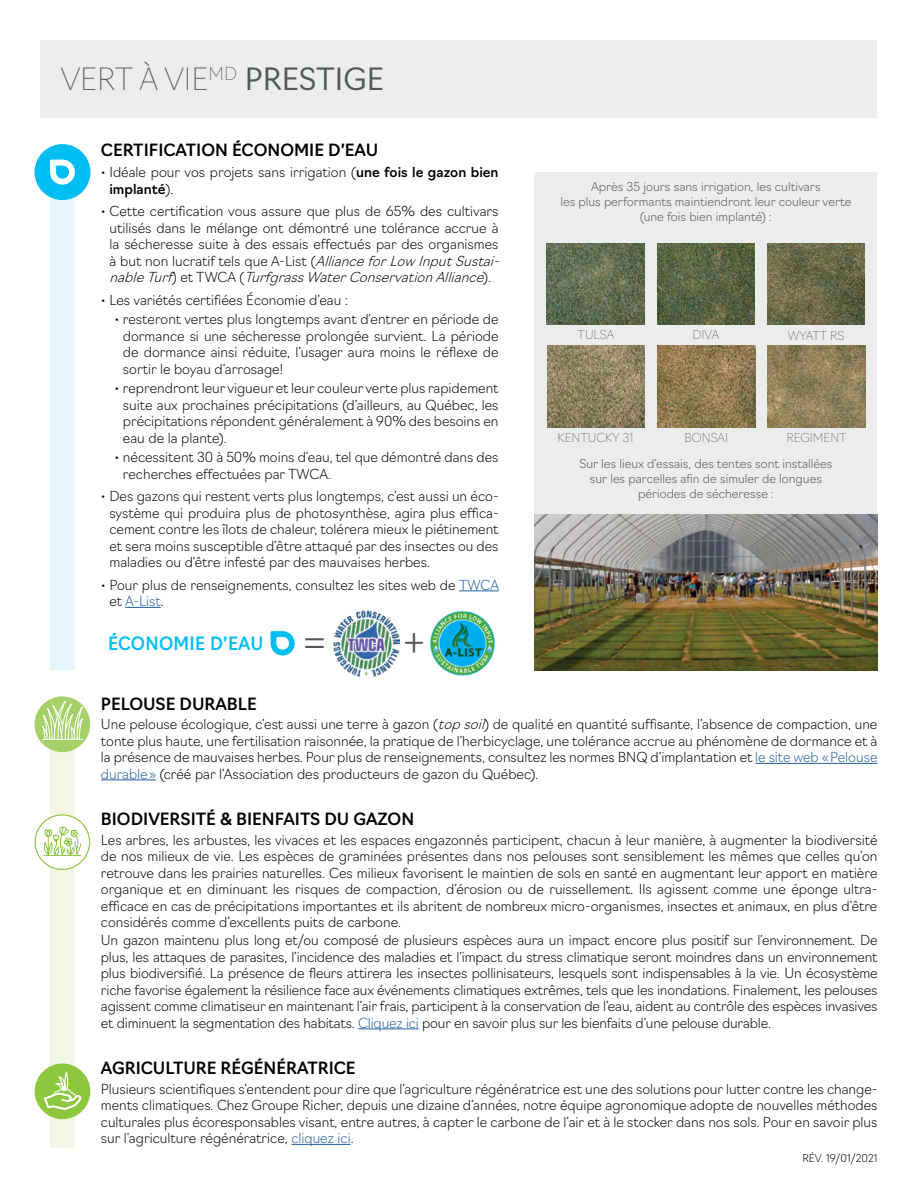
<style>
.page{position:relative;width:918px;height:1188px;background:#fff}
.page>*{position:absolute;margin:0;border:0;box-sizing:border-box;transform-origin:0 0}
.t1{font:200 43.65px "Navigo";color:#53575a}
.t2{font:100 30px "Navigo";color:#53575a}
.t3{font:500 18px "Navigo";letter-spacing:.015em;color:#00bdf2;scale:.95 1}
.t4{font:500 16.5px "Navigo";color:#000}
.t5{font:200 13.5px/16.5px "Navigo";color:#000;text-align:justify}
.t6{font:200 12px/15px "Navigo";color:#53575a;text-align:center}
.t7{font:100 12px "Navigo";color:#52575a}
.t8{font:200 10.5px "Navigo";color:#000}
.s1{font-weight:300}
.s2{font-weight:500}
.s3{font-style:italic}
.s4{color:#215e9e}
</style>
<div class="page">
<div style="left:40px;top:40px;width:838px;height:78px;background:#ebecec"></div>
<div style="left:50px;top:192px;width:25px;height:478px;background:#e6f6fd"></div>
<div style="left:50px;top:711px;width:25px;height:437px;background:#f1f7e4"></div>
<div style="left:535px;top:172px;width:342px;height:434px;background:#ebecec"></div>
<img style="left:535px;top:515px;width:343px;height:155px">
<img style="left:657px;top:243px;width:98px;height:82px">
<img style="left:658px;top:346px;width:97px;height:82px">
<img style="left:547px;top:243px;width:97px;height:82px">
<img style="left:547px;top:346px;width:98px;height:82px">
<img style="left:767px;top:243px;width:98px;height:82px">
<img style="left:768px;top:346px;width:97px;height:82px">
<div style="left:34px;top:696px;width:56px;height:56px;background:#a6d169;border-radius:50%"></div>
<svg style="left:41px;top:696px;width:45px;height:44px"></svg>
<div style="left:35px;top:815px;width:55px;height:54px;background:#fff;border-radius:50%"></div>
<div style="left:34px;top:814px;width:56px;height:56px;border:1px solid #8dc63f;border-radius:50%"></div>
<svg style="left:43px;top:826px;width:39px;height:30px"></svg>
<div style="left:34px;top:144px;width:56px;height:56px;background:#00bdf2;border-radius:50%"></div>
<svg style="left:50px;top:159px;width:25px;height:26px"></svg>
<hr style="left:459px;top:591px;width:40px;height:1px;background:#215e9e">
<hr style="left:125px;top:607px;width:36px;height:1px;background:#215e9e">
<hr style="left:755px;top:763px;width:122px;height:1px;background:#215e9e">
<hr style="left:101px;top:780px;width:55px;height:1px;background:#215e9e">
<hr style="left:358px;top:1029px;width:61px;height:1px;background:#215e9e">
<hr style="left:291px;top:1144px;width:60px;height:1px;background:#215e9e">
<div style="left:35px;top:1064px;width:55px;height:55px;background:#8dc63f;border-radius:50%"></div>
<svg style="left:44px;top:1069px;width:38px;height:41px"></svg>
<img style="left:430px;top:610px;width:65px;height:66px">
<img style="left:333px;top:610px;width:67px;height:66px">
<svg style="left:271px;top:631px;width:24px;height:25px"></svg>
<h2 class="t2" style="left:61px;top:56px;width:325px">VERT À VIE<sup>MD</sup> <span class="s1">PRESTIGE</span></h2>
<p class="t4" style="left:101px;top:137px;width:279px">CERTIFICATION ÉCONOMIE D’EAU</p>
<p class="t5" style="left:109px;top:163px;width:391px;text-indent:-9px">• Idéale pour vos projets sans irrigation (<span class="s2">une fois le gazon bien implanté</span>).</p>
<p class="t5" style="left:109px;top:202px;width:396px;text-align:left;text-indent:-9px">• Cette certification vous assure que plus de 65% des cultivars utilisés dans le mélange ont démontré une tolérance accrue à la sécheresse suite à des essais effectués par des organismes à but non lucratif tels que A-List (<span class="s3">AllianceforLowInputSustai&shy;nableTurf</span>) e t T W C A ( <span class="s3">TurfgrassWaterConservationAlliance</span>) .</p>
<p class="t5" style="left:101px;top:291px;width:249px">• Les variétés certifiées Économie d’eau :</p>
<p class="t5" style="left:123px;top:310px;width:377px;text-indent:-9px">• resteront vertes plus longtemps avant d’entrer en période de dormance si une sécheresse prolongée survient. La période de dormance ainsi réduite, l’usager aura moins le réflexe de sortir le boyau d’arrosage!</p>
<p class="t5" style="left:123px;top:379px;width:377px;text-indent:-9px">• reprendront leur vigueur et leur couleur verte plus rapidement suite aux prochaines précipitations (d’ailleurs, au Québec, les précipitations répondent généralement à 90% des besoins en eau de la plante).</p>
<p class="t5" style="left:123px;top:448px;width:377px;text-indent:-9px">• nécessitent 30 à 50% moins d’eau, tel que démontré dans des recherches effectuées par TWCA.</p>
<p class="t5" style="left:109px;top:487px;width:391px;text-indent:-9px">• Des gazons qui restent verts plus longtemps, c’est aussi un éco&shy;système qui produira plus de photosynthèse, agira plus effica&shy;cement contre les îlots de chaleur, tolérera mieux le piétinement et sera moins susceptible d’être attaqué par des insectes ou des maladies ou d’être infesté par des mauvaises herbes.</p>
<p class="t5" style="left:109px;top:576px;width:391px;text-indent:-9px">• Pour plus de renseignements, consultez les sites web de <span class="s4">TWCA </span>et <span class="s4">A-List</span>.</p>
<h3 class="t3" style="left:108px;top:630px;width:165px">ÉCONOMIE D’EAU</h3>
<h1 class="t1" style="left:302px;top:606px;width:26px">=</h1>
<h1 class="t1" style="left:403px;top:608px;width:23px">+</h1>
<p class="t6" style="left:560px;top:178px;width:293px">Après 35 jours sans irrigation, les cultivars<br>les plus performants maintiendront leur couleur verte (une fois bien implanté) :</p>
<p class="t7" style="left:578px;top:325px;width:38px">TULSA</p>
<p class="t7" style="left:788px;top:326px;width:58px">WYATT RS</p>
<p class="t7" style="left:693px;top:325px;width:28px">DIVA</p>
<p class="t7" style="left:558px;top:428px;width:77px">KENTUCKY 31</p>
<p class="t7" style="left:787px;top:428px;width:62px">REGIMENT</p>
<p class="t7" style="left:685px;top:428px;width:45px">BONSAI</p>
<p class="t6" style="left:579px;top:455px;width:254px">Sur les lieux d’essais, des tentes sont installées sur les parcelles afin de simuler de longues périodes de sécheresse :</p>
<p class="t4" style="left:101px;top:691px;width:157px">PELOUSE DURABLE</p>
<p class="t5" style="left:101px;top:715px;width:778px">Une pelouse écologique, c’est aussi une terre à gazon (<span class="s3">topsoil</span>) de qualité en quantité suffisante, l’absence de compaction, une tonte plus haute, une fertilisation raisonnée, la pratique de l’herbicyclage, une tolérance accrue au phénomène de dormance et à la présence de mauvaises herbes. Pour plus de renseignements, consultez les normes BNQ d’implantation et <span class="s4">le site web « Pelouse durable »</span> (créé par l’Association des producteurs de gazon du Québec).</p>
<p class="t4" style="left:101px;top:806px;width:315px">BIODIVERSITÉ &amp; BIENFAITS DU GAZON</p>
<p class="t5" style="left:101px;top:831px;width:778px">Les arbres, les arbustes, les vivaces et les espaces engazonnés participent, chacun à leur manière, à augmenter la biodiversité de nos milieux de vie. Les espèces de graminées présentes dans nos pelouses sont sensiblement les mêmes que celles qu’on retrouve dans les prairies naturelles. Ces milieux favorisent le maintien de sols en santé en augmentant leur apport en matière organique et en diminuant les risques de compaction, d’érosion ou de ruissellement. Ils agissent comme une éponge ultra&shy;efficace en cas de précipitations importantes et ils abritent de nombreux micro-organismes, insectes et animaux, en plus d’être considérés comme d’excellents puits de carbone.</p>
<p class="t5" style="left:101px;top:931px;width:778px">Un gazon maintenu plus long et/ou composé de plusieurs espèces aura un impact encore plus positif sur l’environnement. De plus, les attaques de parasites, l’incidence des maladies et l’impact du stress climatique seront moindres dans un environnement plus biodiversifié. La présence de fleurs attirera les insectes pollinisateurs, lesquels sont indispensables à la vie. Un écosystème riche favorise également la résilience face aux événements climatiques extrêmes, tels que les inondations. Finalement, les pelouses agissent comme climatiseur en maintenant l’air frais, participent à la conservation de l’eau, aident au contrôle des espèces invasives et diminuent la segmentation des habitats. <span class="s4">Cliquez ici</span> pour en savoir plus sur les bienfaits d’une pelouse durable.</p>
<p class="t4" style="left:101px;top:1055px;width:256px">AGRICULTURE RÉGÉNÉRATRICE</p>
<p class="t5" style="left:101px;top:1080px;width:778px">Plusieurs scientifiques s’entendent pour dire que l’agriculture régénératrice est une des solutions pour lutter contre les change&shy;ments climatiques. Chez Groupe Richer, depuis une dizaine d’années, notre équipe agronomique adopte de nouvelles méthodes culturales plus écoresponsables visant, entre autres, à capter le carbone de l’air et à le stocker dans nos sols. Pour en savoir plus sur l’agriculture régénératrice, <span class="s4">cliquez ici</span>.</p>
<p class="t8" style="left:802px;top:1150px;width:77px">RÉV. 19/01/2021</p>
</div>
